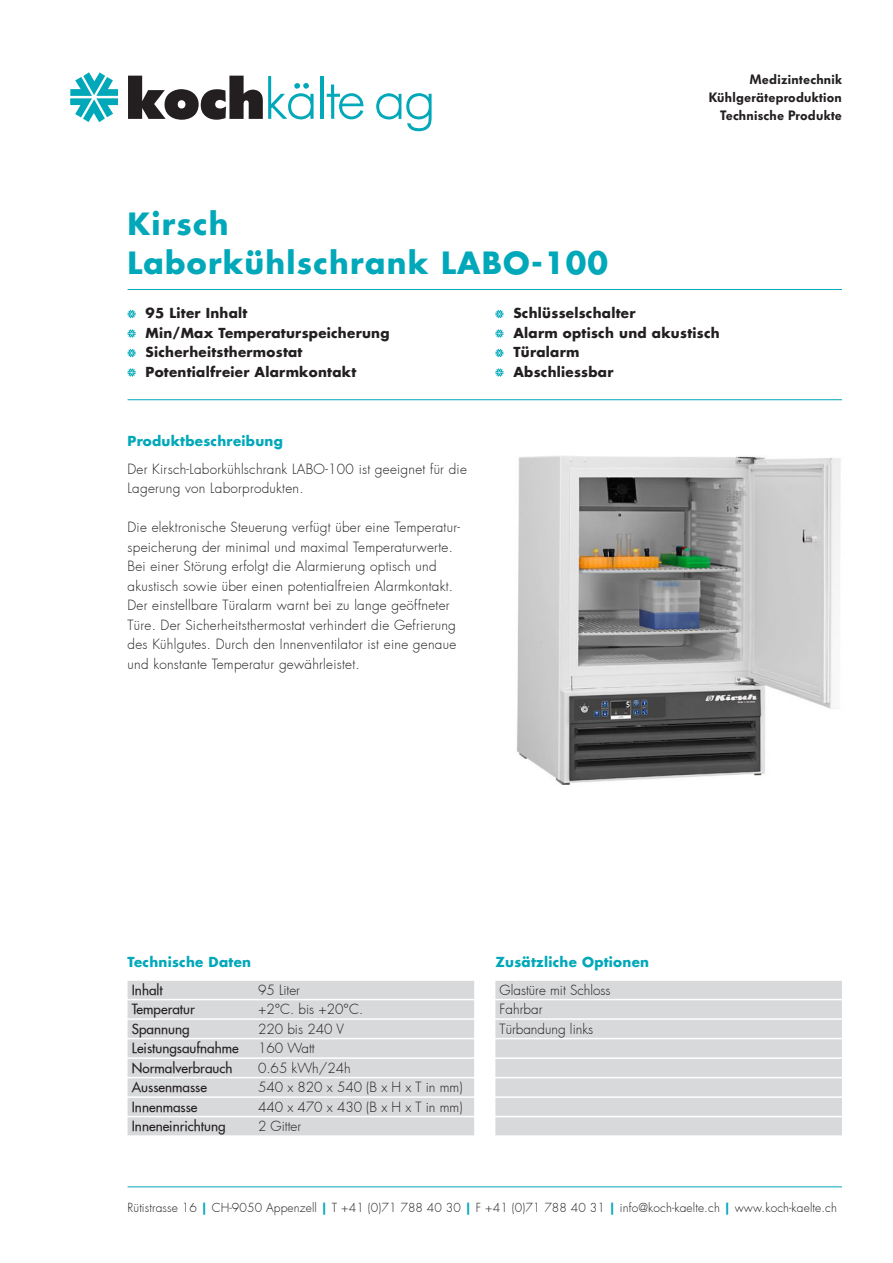
<style>
.page{position:relative;width:893px;height:1263px;background:#fff}
.page>*{position:absolute;margin:0;border:0;box-sizing:border-box;transform-origin:0 0}
.t1{font:700 30px/39px "Futura";letter-spacing:.04em;color:#00a8b9}
.t2{font:300 13.5px/19.5px "Futura";letter-spacing:.02em;color:#231f20}
.Aufzählung{font:700 13.5px "Futura";letter-spacing:.02em;color:#231f20}
.t3{font:300 13.5px/19.5px "Futura";color:#231f20}
.t4{font:500 13.5px "Futura";color:#231f20}
.t5{font:700 13.5px "Futura";letter-spacing:.02em;color:#00a8b9}
.t6{font:600 13.5px/18px "Futura BQ";letter-spacing:.02em;color:#231f20;text-align:right}
.t7{font:300 12px "Futura";letter-spacing:.01em;color:#231f20}
.s1{font-weight:700;color:#00a8b9}
</style>
<div class="page">
<img style="left:516px;top:456px;width:325px;height:329px">
<svg style="left:128px;top:310px;width:8px;height:8px"></svg>
<svg style="left:128px;top:329px;width:8px;height:9px"></svg>
<svg style="left:128px;top:349px;width:8px;height:8px"></svg>
<svg style="left:128px;top:368px;width:8px;height:9px"></svg>
<svg style="left:495px;top:310px;width:8px;height:8px"></svg>
<svg style="left:495px;top:329px;width:8px;height:9px"></svg>
<svg style="left:495px;top:349px;width:8px;height:8px"></svg>
<svg style="left:495px;top:368px;width:8px;height:9px"></svg>
<svg style="left:70px;top:72px;width:48px;height:50px"></svg>
<svg style="left:128px;top:76px;width:186px;height:44px"></svg>
<hr style="left:320px;top:76px;width:3px;height:43px;background:#00a8b9">
<svg style="left:327px;top:84px;width:37px;height:35px"></svg>
<svg style="left:376px;top:93px;width:56px;height:38px"></svg>
<hr style="left:128px;top:289px;width:714px;height:1px;background:#00a8b9">
<hr style="left:128px;top:399px;width:714px;height:1px;background:#00a8b9">
<hr style="left:128px;top:1186px;width:714px;height:1px;background:#00a8b9">
<div style="left:495px;top:981px;width:347px;height:18px;background:#d8d9db"></div>
<div style="left:495px;top:1000px;width:347px;height:18px;background:#d8d9db"></div>
<div style="left:495px;top:1020px;width:347px;height:18px;background:#d8d9db"></div>
<div style="left:495px;top:1039px;width:347px;height:18px;background:#d8d9db"></div>
<div style="left:495px;top:1059px;width:347px;height:18px;background:#d8d9db"></div>
<div style="left:495px;top:1078px;width:347px;height:18px;background:#d8d9db"></div>
<div style="left:495px;top:1098px;width:347px;height:18px;background:#d8d9db"></div>
<div style="left:495px;top:1117px;width:347px;height:18px;background:#d8d9db"></div>
<div style="left:128px;top:981px;width:346px;height:18px;background:#d8d9db"></div>
<div style="left:128px;top:1000px;width:346px;height:18px;background:#d8d9db"></div>
<div style="left:128px;top:1020px;width:346px;height:18px;background:#d8d9db"></div>
<div style="left:128px;top:1039px;width:346px;height:18px;background:#d8d9db"></div>
<div style="left:128px;top:1059px;width:346px;height:18px;background:#d8d9db"></div>
<div style="left:128px;top:1078px;width:346px;height:18px;background:#d8d9db"></div>
<div style="left:128px;top:1098px;width:346px;height:18px;background:#d8d9db"></div>
<div style="left:128px;top:1117px;width:346px;height:18px;background:#d8d9db"></div>
<p class="t6" style="left:709px;top:71px;width:135px">Medizintechnik<br>Kühlgeräteproduktion<br>Technische Produkte</p>
<h1 class="t1" style="left:128px;top:204px;width:482px">Kirsch<br>Laborkühlschrank LABO-100</h1>
<p class="Aufzählung" style="left:146px;top:304px;width:103px">95 Liter Inhalt</p>
<p class="Aufzählung" style="left:146px;top:324px;width:245px">Min/Max Temperaturspeicherung</p>
<p class="Aufzählung" style="left:146px;top:343px;width:158px">Sicherheitsthermostat</p>
<p class="Aufzählung" style="left:146px;top:363px;width:212px">Potentialfreier Alarmkontakt</p>
<p class="Aufzählung" style="left:513px;top:304px;width:124px">Schlüsselschalter</p>
<p class="Aufzählung" style="left:513px;top:324px;width:208px">Alarm optisch und akustisch</p>
<p class="Aufzählung" style="left:513px;top:343px;width:68px">Türalarm</p>
<p class="Aufzählung" style="left:513px;top:363px;width:102px">Abschliessbar</p>
<p class="t5" style="left:128px;top:432px;width:157px">Produktbeschreibung</p>
<p class="t2" style="left:128px;top:460px;width:341px">Der Kirsch-Laborkühlschrank LABO-100 ist geeignet für die<br>Lagerung von Laborprodukten.</p>
<p class="t2" style="left:128px;top:518px;width:334px">Die elektronische Steuerung verfügt über eine Temperatur&shy;speicherung der minimal und maximal Temperaturwerte.<br>Bei einer Störung erfolgt die Alarmierung optisch und akustisch sowie über einen potentialfreien Alarmkontakt.<br>Der einstellbare Türalarm warnt bei zu lange geöffneter Türe. Der Sicherheitsthermostat verhindert die Gefrierung des Kühlgutes. Durch den Innenventilator ist eine genaue und konstante Temperatur gewährleistet.</p>
<p class="t5" style="left:128px;top:953px;width:125px">Technische Daten</p>
<p class="t4" style="left:132px;top:981px;width:32px">Inhalt</p>
<p class="t2" style="left:258px;top:980px;width:43px">95 Liter</p>
<p class="t4" style="left:132px;top:1001px;width:64px">Temperatur</p>
<p class="t2" style="left:258px;top:1000px;width:107px">+2°C. bis +20°C.</p>
<p class="t4" style="left:132px;top:1020px;width:59px">Spannung</p>
<p class="t3" style="left:258px;top:1019px;width:88px">220 bis 240 V</p>
<p class="t4" style="left:132px;top:1040px;width:108px">Leistungsaufnahme</p>
<p class="t2" style="left:258px;top:1039px;width:58px">160 Watt</p>
<p class="t4" style="left:132px;top:1059px;width:102px">Normalverbrauch</p>
<p class="t2" style="left:258px;top:1058px;width:94px">0.65 kWh/24h</p>
<p class="t4" style="left:132px;top:1079px;width:77px">Aussenmasse</p>
<p class="t3" style="left:258px;top:1078px;width:206px">540 x 820 x 540 (B x H x T in mm)</p>
<p class="t4" style="left:132px;top:1098px;width:67px">Innenmasse</p>
<p class="t3" style="left:258px;top:1097px;width:206px">440 x 470 x 430 (B x H x T in mm)</p>
<p class="t4" style="left:132px;top:1118px;width:95px">Inneneinrichtung</p>
<p class="t2" style="left:258px;top:1117px;width:45px">2 Gitter</p>
<p class="t5" style="left:495px;top:953px;width:155px">Zusätzliche Optionen</p>
<p class="t3" style="left:500px;top:980px;width:112px">Glastüre mit Schloss<br>Fahrbar<br>Türbandung links</p>
<p class="t7" style="left:128px;top:1200px;width:711px">Rütistrasse 16 <span class="s1">|</span> CH-9050 Appenzell <span class="s1">|</span> T +41 (0)71 788 40 30 <span class="s1">|</span> F +41 (0)71 788 40 31 <span class="s1">|</span> info@koch-kaelte.ch <span class="s1">|</span> www.koch-kaelte.ch</p>
</div>
